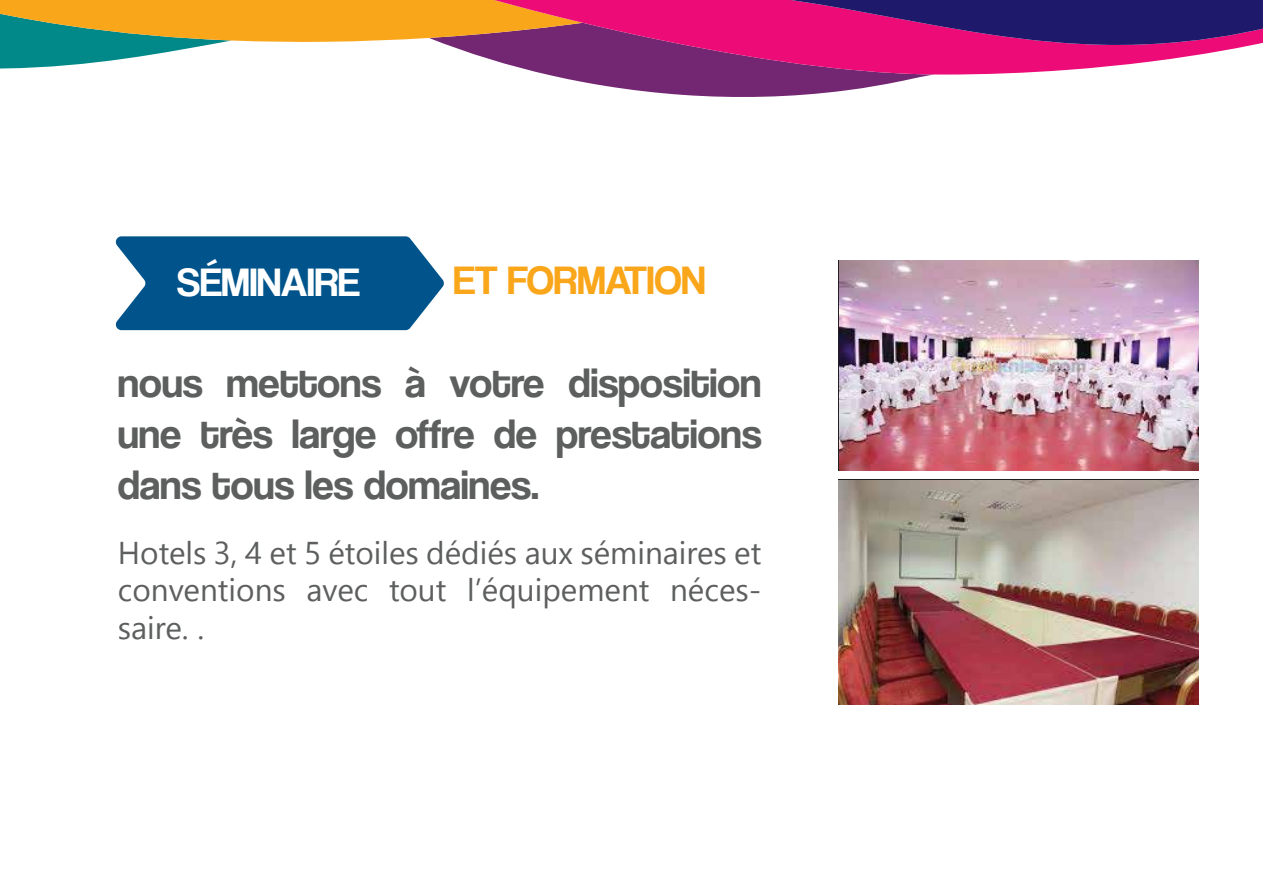
<style>
.page{position:relative;width:1263px;height:893px;background:#fff}
.page>*{position:absolute;margin:0;border:0;box-sizing:border-box;transform-origin:0 0}
.t1{font:42.45px/51px "Coolvetica Rg";color:#5d5e5e;text-align:justify}
.t2{font:40.8px "Coolvetica Rg";color:#faa61b}
.t3{font:40.8px "Coolvetica Rg";color:#fff}
.t4{font:31.5px/37.8px "Nirmala UI";color:#5d5e5e;text-align:justify}
</style>
<div class="page">
<img style="left:839px;top:480px;width:359px;height:224px">
<img style="left:839px;top:260px;width:359px;height:211px">
<svg style="left:115px;top:236px;width:329px;height:94px;background:#196596"></svg>
<svg style="left:0;top:0;width:1263px;height:97px"></svg>
<p class="t3" style="left:177px;top:259px;width:184px">SÉMINAIRE</p>
<p class="t2" style="left:454px;top:257px;width:253px">ET FORMATION</p>
<h1 class="t1" style="left:118px;top:357px;width:645px">nous mettons à votre disposition une très large offre de prestations dans tous les domaines.</h1>
<p class="t4" style="left:118px;top:531px;width:645px">Hotels 3, 4 et 5 étoiles dédiés aux séminaires et conventions avec tout lʼéquipement néces&shy;saire. .</p>
</div>
